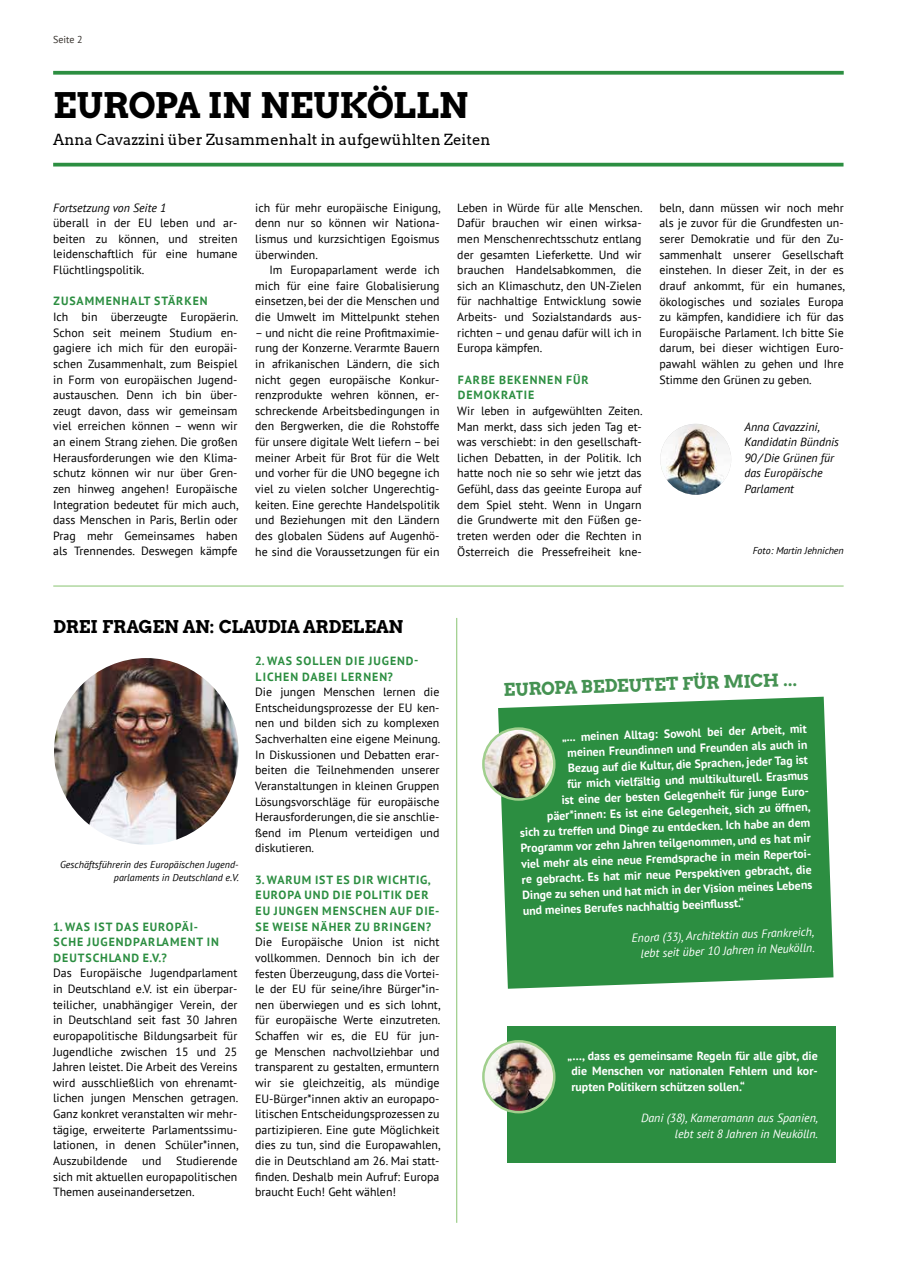
<style>
.page{position:relative;width:904px;height:1276px;background:#fff}
.page>*{position:absolute;margin:0;border:0;box-sizing:border-box;transform-origin:0 0}
.t1{font:35px "Arvo Gruen";letter-spacing:-.015em;color:#000}
.t2{font:17.5px "Arvo Gruen";letter-spacing:-.005em;color:#000}
.t3{font:17.5px "Arvo Gruen";color:#459252}
.t4{font:15px "Arvo";color:#000}
.t5{font:11.88px/15.6px "PT Sans";color:#000;text-align:justify}
.t6{font:700 11.88px/15.6px "PT Sans";color:#fff;text-align:justify}
.t7{font:700 11.88px/15.6px "PT Sans";letter-spacing:.08em;color:#2c8e41}
.t8{font:italic 11.88px/15.6px "PT Sans";color:#fff;text-align:right}
.t9{font:italic 11.88px/15.6px "PT Sans";color:#000}
.t10{font:italic 10px/13.8px "PT Sans";color:#000;text-align:right}
.t11{font:10px "PT Sans";color:#39342f}
</style>
<div class="page">
<svg style="left:53px;top:71px;width:790px;height:4px;background:#3f9852"></svg>
<hr style="left:53px;top:163px;width:790px;height:3px;background:#2c8e41">
<img style="left:54px;top:658px;width:184px;height:186px">
<img style="left:660px;top:424px;width:71px;height:71px;border-radius:35px">
<hr style="left:53px;top:585px;width:790px;height:1px;background:#a0cf8d">
<svg style="left:498px;top:696px;width:335px;height:292px;background:#39954d"></svg>
<hr style="left:456px;top:618px;width:1px;height:604px;background:#a0cf8d">
<div style="left:507px;top:1026px;width:328px;height:136px;background:#2c8e41"></div>
<img style="left:483px;top:728px;width:71px;height:71px;border-radius:35px">
<div style="left:482px;top:727px;width:73px;height:73px;border:2px solid #a0cf8d;border-radius:50%"></div>
<img style="left:483px;top:1041px;width:71px;height:71px;border-radius:35px">
<div style="left:482px;top:1040px;width:73px;height:73px;border:2px solid #a0cf8d;border-radius:50%"></div>
<p class="t11" style="left:53px;top:34px;width:31px">Seite 2</p>
<h1 class="t1" style="left:53px;top:81px;width:417px">EUROPA IN NEUKÖLLN</h1>
<p class="t4" style="left:53px;top:130px;width:439px">Anna Cavazzini über Zusammenhalt in aufgewühlten Zeiten</p>
<p class="t9" style="left:53px;top:199px;width:115px">Fortsetzung von Seite 1</p>
<p class="t5" style="left:53px;top:216px;width:186px">überall in der EU leben und ar&shy;beiten zu können, und streiten leidenschaftlich für eine humane Flüchtlingspolitik.</p>
<p class="t7" style="left:54px;top:293px;width:155px">ZUSAMMENHALT STÄRKEN</p>
<p class="t5" style="left:53px;top:309px;width:187px">Ich bin überzeugte Europäerin.<br>Schon seit meinem Studium en&shy;gagiere ich mich für den europäi&shy;schen Zusammenhalt, zum Beispiel in Form von europäischen Jugend&shy;austauschen. Denn ich bin über&shy;zeugt davon, dass wir gemeinsam viel erreichen können – wenn wir an einem Strang ziehen. Die großen Herausforderungen wie den Klima&shy;schutz können wir nur über Gren&shy;zen hinweg angehen! Europäische Integration bedeutet für mich auch, dass Menschen in Paris, Berlin oder Prag mehr Gemeinsames haben als Trennendes. Deswegen kämpfe</p>
<p class="t5" style="left:255px;top:200px;width:187px">ich für mehr europäische Einigung, denn nur so können wir Nationa&shy;lismus und kurzsichtigen Egoismus überwinden.</p>
<p class="t5" style="left:255px;top:262px;width:186px;text-indent:14px">Im Europaparlament werde ich mich für eine faire Globalisierung einsetzen, bei der die Menschen und die Umwelt im Mittelpunkt stehen</p>
<p class="t5" style="left:255px;top:325px;width:186px">– und nicht die reine Profitmaximie&shy;rung der Konzerne. Verarmte Bauern in afrikanischen Ländern, die sich nicht gegen europäische Konkur&shy;renzprodukte wehren können, er&shy;schreckende Arbeitsbedingungen in den Bergwerken, die die Rohstoffe für unsere digitale Welt liefern – bei meiner Arbeit für Brot für die Welt und vorher für die UNO begegne ich viel zu vielen solcher Ungerechtig&shy;keiten. Eine gerechte Handelspolitik und Beziehungen mit den Ländern des globalen Südens auf Augenhö&shy;he sind die Voraussetzungen für ein</p>
<p class="t5" style="left:457px;top:200px;width:187px">Leben in Würde für alle Menschen.<br>Dafür brauchen wir einen wirksa&shy;men Menschenrechtsschutz entlang der gesamten Lieferkette. Und wir brauchen Handelsabkommen, die sich an Klimaschutz, den UN-Zielen für nachhaltige Entwicklung sowie Arbeits- und Sozialstandards aus&shy;richten – und genau dafür will ich in Europa kämpfen.</p>
<p class="t7" style="left:458px;top:371px;width:132px">FARBE BEKENNEN FÜR<br>DEMOKRATIE</p>
<p class="t5" style="left:457px;top:403px;width:187px">Wir leben in aufgewühlten Zeiten.<br>Man merkt, dass sich jeden Tag et&shy;was verschiebt: in den gesellschaft&shy;lichen Debatten, in der Politik. Ich hatte noch nie so sehr wie jetzt das Gefühl, dass das geeinte Europa auf dem Spiel steht. Wenn in Ungarn die Grundwerte mit den Füßen ge&shy;treten werden oder die Rechten in Österreich die Pressefreiheit kne-</p>
<p class="t5" style="left:659px;top:200px;width:187px">beln, dann müssen wir noch mehr als je zuvor für die Grundfesten un&shy;serer Demokratie und für den Zu&shy;sammenhalt unserer Gesellschaft einstehen. In dieser Zeit, in der es drauf ankommt, für ein humanes, ökologisches und soziales Europa zu kämpfen, kandidiere ich für das Europäische Parlament. Ich bitte Sie darum, bei dieser wichtigen Euro&shy;pawahl wählen zu gehen und Ihre Stimme den Grünen zu geben.</p>
<p class="t9" style="left:744px;top:418px;width:96px">Anna Cavazzini,<br>Kandidatin Bündnis<br>90/Die Grünen für das Europäische<br>Parlament</p>
<p class="t10" style="left:752px;top:543px;width:92px">Foto: Martin Jehnichen</p>
<h2 class="t2" style="left:53px;top:614px;width:351px">DREI FRAGEN AN: CLAUDIA ARDELEAN</h2>
<p class="t10" style="left:60px;top:857px;width:180px">Geschäftsführerin des Europäischen Jugend&shy;parlaments in Deutschland e.V.</p>
<p class="t7" style="left:53px;top:918px;width:167px">1. WAS IST DAS EUROPÄI-<br>SCHE JUGENDPARLAMENT IN<br>DEUTSCHLAND E.V.?</p>
<p class="t5" style="left:53px;top:966px;width:187px">Das Europäische Jugendparlament in Deutschland e.V. ist ein überpar&shy;teilicher, unabhängiger Verein, der in Deutschland seit fast 30 Jahren europapolitische Bildungsarbeit für Jugendliche zwischen 15 und 25<br>Jahren leistet. Die Arbeit des Vereins wird ausschließlich von ehrenamt&shy;lichen jungen Menschen getragen.<br>Ganz konkret veranstalten wir mehr&shy;tägige, erweiterte Parlamentssimu&shy;lationen, in denen Schüler*innen, Auszubildende und Studierende sich mit aktuellen europapolitischen Themen auseinandersetzen.</p>
<p class="t7" style="left:255px;top:652px;width:165px">2. WAS SOLLEN DIE JUGEND-<br>LICHEN DABEI LERNEN?</p>
<p class="t5" style="left:255px;top:684px;width:187px">Die jungen Menschen lernen die Entscheidungsprozesse der EU ken&shy;nen und bilden sich zu komplexen Sachverhalten eine eigene Meinung.<br>In Diskussionen und Debatten erar&shy;beiten die Teilnehmenden unserer Veranstaltungen in kleinen Gruppen Lösungsvorschläge für europäische Herausforderungen, die sie anschlie&shy;ßend im Plenum verteidigen und diskutieren.</p>
<p class="t7" style="left:255px;top:871px;width:186px">3. WARUM IST ES DIR WICHTIG,<br>EUROPA UND DIE POLITIK DER<br>EU JUNGEN MENSCHEN AUF DIE-<br>SE WEISE NÄHER ZU BRINGEN?</p>
<p class="t5" style="left:255px;top:934px;width:187px">Die Europäische Union ist nicht vollkommen. Dennoch bin ich der festen Überzeugung, dass die Vortei&shy;le der EU für seine/ihre Bürger*in&shy;nen überwiegen und es sich lohnt, für europäische Werte einzutreten.<br>Schaffen wir es, die EU für jun&shy;ge Menschen nachvollziehbar und transparent zu gestalten, ermuntern wir sie gleichzeitig, als mündige EU-Bürger*innen aktiv an europapo&shy;litischen Entscheidungsprozessen zu partizipieren. Eine gute Möglichkeit dies zu tun, sind die Europawahlen, die in Deutschland am 26. Mai statt&shy;finden. Deshalb mein Aufruf: Europa braucht Euch! Geht wählen!</p>
<h2 class="t3" style="left:503px;top:677px;width:295px;rotate:-2deg">EUROPA BEDEUTET FÜR MICH ...</h2>
<p class="t6" style="left:561px;top:729px;width:246px;rotate:-2deg">„... meinen Alltag: Sowohl bei der Arbeit, mit</p>
<p class="t6" style="left:567px;top:744px;width:241px;rotate:-2deg">meinen Freundinnen und Freunden als auch in</p>
<p class="t6" style="left:567px;top:760px;width:241px;rotate:-2deg">Bezug auf die Kultur, die Sprachen, jeder Tag ist</p>
<p class="t6" style="left:567px;top:776px;width:243px;rotate:-2deg">für mich vielfältig und multikulturell. Erasmus</p>
<p class="t6" style="left:561px;top:791px;width:251px;rotate:-2deg">ist eine der besten Gelegenheit für junge Euro-</p>
<p class="t6" style="left:547px;top:808px;width:265px;rotate:-2deg">päer*innen: Es ist eine Gelegenheit, sich zu öffnen,</p>
<p class="t6" style="left:520px;top:824px;width:292px;rotate:-2deg">sich zu treffen und Dinge zu entdecken. Ich habe an dem</p>
<p class="t6" style="left:520px;top:840px;width:292px;rotate:-2deg">Programm vor zehn Jahren teilgenommen, und es hat mir</p>
<p class="t6" style="left:521px;top:855px;width:293px;rotate:-2deg">viel mehr als eine neue Fremdsprache in mein Repertoi-</p>
<p class="t6" style="left:521px;top:871px;width:291px;rotate:-2deg">re gebracht. Es hat mir neue Perspektiven gebracht, die</p>
<p class="t6" style="left:522px;top:887px;width:292px;rotate:-2deg">Dinge zu sehen und hat mich in der Vision meines Lebens</p>
<p class="t6" style="left:522px;top:902px;width:223px;rotate:-2deg">und meines Berufes nachhaltig beeinfl usst.“</p>
<p class="t8" style="left:631px;top:930px;width:184px;rotate:-2deg">Enora (33), Architektin aus Frankreich, lebt seit über 10 Jahren in Neukölln.</p>
<p class="t6" style="left:571px;top:1047px;width:248px;text-indent:-4px">„…, dass es gemeinsame Regeln für alle gibt, die die Menschen vor nationalen Fehlern und kor&shy;rupten Politikern schützen sollen.“</p>
<p class="t8" style="left:641px;top:1110px;width:178px">Dani (38), Kameramann aus Spanien, lebt seit 8 Jahren in Neukölln.</p>
</div>
